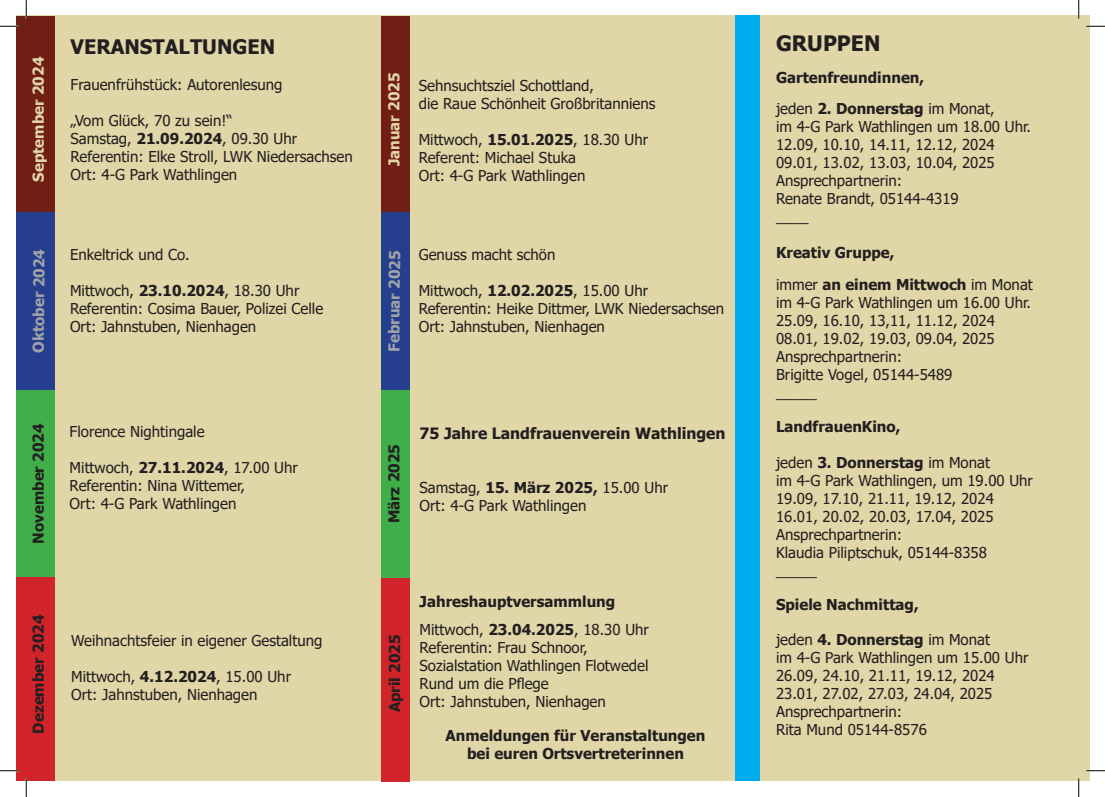
<style>
.page{position:relative;width:1105px;height:797px;background:#fff}
.page>*{position:absolute;margin:0;border:0;box-sizing:border-box;transform-origin:0 0}
.t1{font:700 21.25px "Tahoma";color:#231f20}
.t2{font:700 20px "Tahoma";color:#231f20}
.t3{font:700 15.62px "Tahoma";color:#231f20}
.t4{font:15px "Tahoma";color:#231f20}
.t5{font:700 15px "Tahoma";color:#231f20}
.t6{font:700 15px "Tahoma";color:#e1d6a7}
.t7{font:700 15px "Tahoma";color:#a1a3a6}
.s1{font-weight:700}
.s2{font-weight:400}
</style>
<div class="page">
<div style="left:16px;top:16px;width:1073px;height:765px;background:#e1d6a7"></div>
<div style="left:16px;top:16px;width:39px;height:196px;background:#711e15"></div>
<div style="left:16px;top:212px;width:39px;height:177px;background:#253f8e"></div>
<div style="left:16px;top:389px;width:39px;height:188px;background:#40ae49"></div>
<div style="left:16px;top:577px;width:39px;height:204px;background:#d1232a"></div>
<div style="left:381px;top:16px;width:28px;height:196px;background:#711e15"></div>
<div style="left:381px;top:389px;width:28px;height:188px;background:#40ae49"></div>
<div style="left:381px;top:212px;width:28px;height:177px;background:#253f8e"></div>
<div style="left:381px;top:577px;width:28px;height:204px;background:#d1232a"></div>
<div style="left:735px;top:16px;width:25px;height:765px;background:#00aeef"></div>
<svg style="left:0;top:25px;width:19px;height:2px"></svg>
<svg style="left:1086px;top:25px;width:19px;height:2px"></svg>
<svg style="left:0;top:770px;width:19px;height:1px"></svg>
<svg style="left:1086px;top:770px;width:19px;height:1px"></svg>
<svg style="left:25px;top:0;width:2px;height:19px"></svg>
<svg style="left:25px;top:778px;width:2px;height:19px"></svg>
<svg style="left:1078px;top:0;width:1px;height:19px"></svg>
<svg style="left:1078px;top:778px;width:1px;height:19px"></svg>
<p class="t6" style="left:28px;top:182px;width:126px;rotate:-90deg">September 2024</p>
<p class="t2" style="left:71px;top:33px;width:206px">VERANSTALTUNGEN</p>
<p class="t4" style="left:71px;top:75px;width:213px">Frauenfrühstück: Autorenlesung</p>
<p class="t4" style="left:71px;top:111px;width:163px">„Vom Glück, 70 zu sein!“</p>
<p class="t4" style="left:71px;top:129px;width:228px">Samstag, <span class="s1">21.09.2024</span>, 09.30 Uhr</p>
<p class="t4" style="left:71px;top:147px;width:284px">Referentin: Elke Stroll, LWK Niedersachsen</p>
<p class="t4" style="left:71px;top:165px;width:168px">Ort: 4-G Park Wathlingen</p>
<p class="t7" style="left:28px;top:353px;width:105px;rotate:-90deg">Oktober 2024</p>
<p class="t4" style="left:70px;top:244px;width:121px">Enkeltrick und Co.</p>
<p class="t4" style="left:70px;top:280px;width:231px">Mittwoch, <span class="s1">23.10.2024</span>, 18.30 Uhr</p>
<p class="t4" style="left:70px;top:298px;width:255px">Referentin: Cosima Bauer, Polizei Celle</p>
<p class="t4" style="left:70px;top:316px;width:188px">Ort: Jahnstuben, Nienhagen</p>
<p class="t5" style="left:28px;top:543px;width:122px;rotate:-90deg">November 2024</p>
<p class="t4" style="left:70px;top:421px;width:136px">Florence Nightingale</p>
<p class="t4" style="left:70px;top:457px;width:230px">Mittwoch, <span class="s1">27.11.2024</span>, 17.00 Uhr</p>
<p class="t4" style="left:70px;top:475px;width:177px">Referentin: Nina Wittemer,</p>
<p class="t4" style="left:70px;top:493px;width:168px">Ort: 4-G Park Wathlingen</p>
<p class="t5" style="left:28px;top:733px;width:120px;rotate:-90deg">Dezember 2024</p>
<p class="t4" style="left:71px;top:630px;width:253px">Weihnachtsfeier in eigener Gestaltung</p>
<p class="t4" style="left:71px;top:666px;width:221px">Mittwoch, <span class="s1">4.12.2024</span>, 15.00 Uhr</p>
<p class="t4" style="left:71px;top:684px;width:188px">Ort: Jahnstuben, Nienhagen</p>
<p class="t6" style="left:383px;top:166px;width:95px;rotate:-90deg">Januar 2025</p>
<p class="t4" style="left:419px;top:76px;width:177px">Sehnsuchtsziel Schottland,</p>
<p class="t4" style="left:419px;top:94px;width:238px">die Raue Schönheit Großbritanniens</p>
<p class="t4" style="left:419px;top:130px;width:231px">Mittwoch, <span class="s1">15.01.2025</span>, 18.30 Uhr</p>
<p class="t4" style="left:419px;top:148px;width:159px">Referent: Michael Stuka</p>
<p class="t4" style="left:419px;top:166px;width:168px">Ort: 4-G Park Wathlingen</p>
<p class="t7" style="left:384px;top:352px;width:103px;rotate:-90deg">Februar 2025</p>
<p class="t4" style="left:419px;top:244px;width:138px">Genuss macht schön</p>
<p class="t4" style="left:419px;top:280px;width:231px">Mittwoch, <span class="s1">12.02.2025</span>, 15.00 Uhr</p>
<p class="t4" style="left:419px;top:298px;width:307px">Referentin: Heike Dittmer, LWK Niedersachsen</p>
<p class="t4" style="left:419px;top:316px;width:188px">Ort: Jahnstuben, Nienhagen</p>
<p class="t5" style="left:383px;top:523px;width:81px;rotate:-90deg">März 2025</p>
<p class="t3" style="left:420px;top:422px;width:307px">75 Jahre Landfrauenverein Wathlingen</p>
<p class="t4" style="left:420px;top:477px;width:250px">Samstag, <span class="s1">15. März 2025,</span> 15.00 Uhr</p>
<p class="t4" style="left:420px;top:495px;width:168px">Ort: 4-G Park Wathlingen</p>
<p class="t5" style="left:384px;top:712px;width:79px;rotate:-90deg">April 2025</p>
<p class="t5" style="left:420px;top:591px;width:197px">Jahreshauptversammlung</p>
<p class="t4" style="left:420px;top:619px;width:231px">Mittwoch, <span class="s1">23.04.2025</span>, 18.30 Uhr</p>
<p class="t4" style="left:420px;top:637px;width:169px">Referentin: Frau Schnoor,</p>
<p class="t4" style="left:420px;top:655px;width:230px">Sozialstation Wathlingen Flotwedel</p>
<p class="t4" style="left:420px;top:673px;width:131px">Rund um die Pflege</p>
<p class="t4" style="left:420px;top:691px;width:188px">Ort: Jahnstuben, Nienhagen</p>
<p class="t5" style="left:446px;top:724px;width:261px">Anmeldungen für Veranstaltungen</p>
<p class="t5" style="left:467px;top:742px;width:218px">bei euren Ortsvertreterinnen</p>
<p class="t1" style="left:776px;top:29px;width:106px">GRUPPEN</p>
<p class="t5" style="left:776px;top:67px;width:150px">Gartenfreundinnen,</p>
<p class="t4" style="left:776px;top:99px;width:220px">jeden <span class="s1">2. Donnerstag</span> im Monat,</p>
<p class="t4" style="left:776px;top:117px;width:256px">im 4-G Park Wathlingen um 18.00 Uhr.</p>
<p class="t4" style="left:776px;top:135px;width:220px">12.09, 10.10, 14.11, 12.12, 2024</p>
<p class="t4" style="left:776px;top:153px;width:220px">09.01, 13.02, 13.03, 10.04, 2025</p>
<p class="t4" style="left:776px;top:171px;width:128px">Ansprechpartnerin:</p>
<p class="t4" style="left:776px;top:189px;width:184px">Renate Brandt, 05144-4319</p>
<p class="t4" style="left:776px;top:207px;width:34px">____</p>
<p class="t5" style="left:776px;top:242px;width:120px">Kreativ Gruppe,</p>
<p class="t5" style="left:776px;top:274px;width:258px"><span class="s2">immer</span> an einem Mittwoch <span class="s2">im Monat</span></p>
<p class="t4" style="left:776px;top:292px;width:256px">im 4-G Park Wathlingen um 16.00 Uhr.</p>
<p class="t4" style="left:776px;top:310px;width:220px">25.09, 16.10, 13,11, 11.12, 2024</p>
<p class="t4" style="left:776px;top:328px;width:220px">08.01, 19.02, 19.03, 09.04, 2025</p>
<p class="t4" style="left:776px;top:346px;width:128px">Ansprechpartnerin:</p>
<p class="t4" style="left:776px;top:364px;width:178px">Brigitte Vogel, 05144-5489</p>
<p class="t4" style="left:776px;top:382px;width:42px">_____</p>
<p class="t5" style="left:776px;top:416px;width:126px">LandfrauenKino,</p>
<p class="t4" style="left:776px;top:452px;width:215px">jeden <span class="s1">3. Donnerstag</span> im Monat</p>
<p class="t4" style="left:776px;top:470px;width:258px">im 4-G Park Wathlingen, um 19.00 Uhr</p>
<p class="t4" style="left:776px;top:488px;width:219px">19.09, 17.10, 21.11, 19.12, 2024</p>
<p class="t4" style="left:776px;top:506px;width:219px">16.01, 20.02, 20.03, 17.04, 2025</p>
<p class="t4" style="left:776px;top:524px;width:128px">Ansprechpartnerin:</p>
<p class="t4" style="left:776px;top:542px;width:212px">Klaudia Piliptschuk, 05144-8358</p>
<p class="t4" style="left:776px;top:560px;width:42px">_____</p>
<p class="t5" style="left:776px;top:594px;width:144px">Spiele Nachmittag,</p>
<p class="t4" style="left:776px;top:629px;width:215px">jeden <span class="s1">4. Donnerstag</span> im Monat</p>
<p class="t4" style="left:776px;top:647px;width:254px">im 4-G Park Wathlingen um 15.00 Uhr</p>
<p class="t4" style="left:776px;top:665px;width:220px">26.09, 24.10, 21.11, 19.12, 2024</p>
<p class="t4" style="left:776px;top:683px;width:218px">23.01, 27.02, 27.03, 24.04, 2025</p>
<p class="t4" style="left:776px;top:701px;width:128px">Ansprechpartnerin:</p>
<p class="t4" style="left:776px;top:719px;width:152px">Rita Mund 05144-8576</p>
</div>
